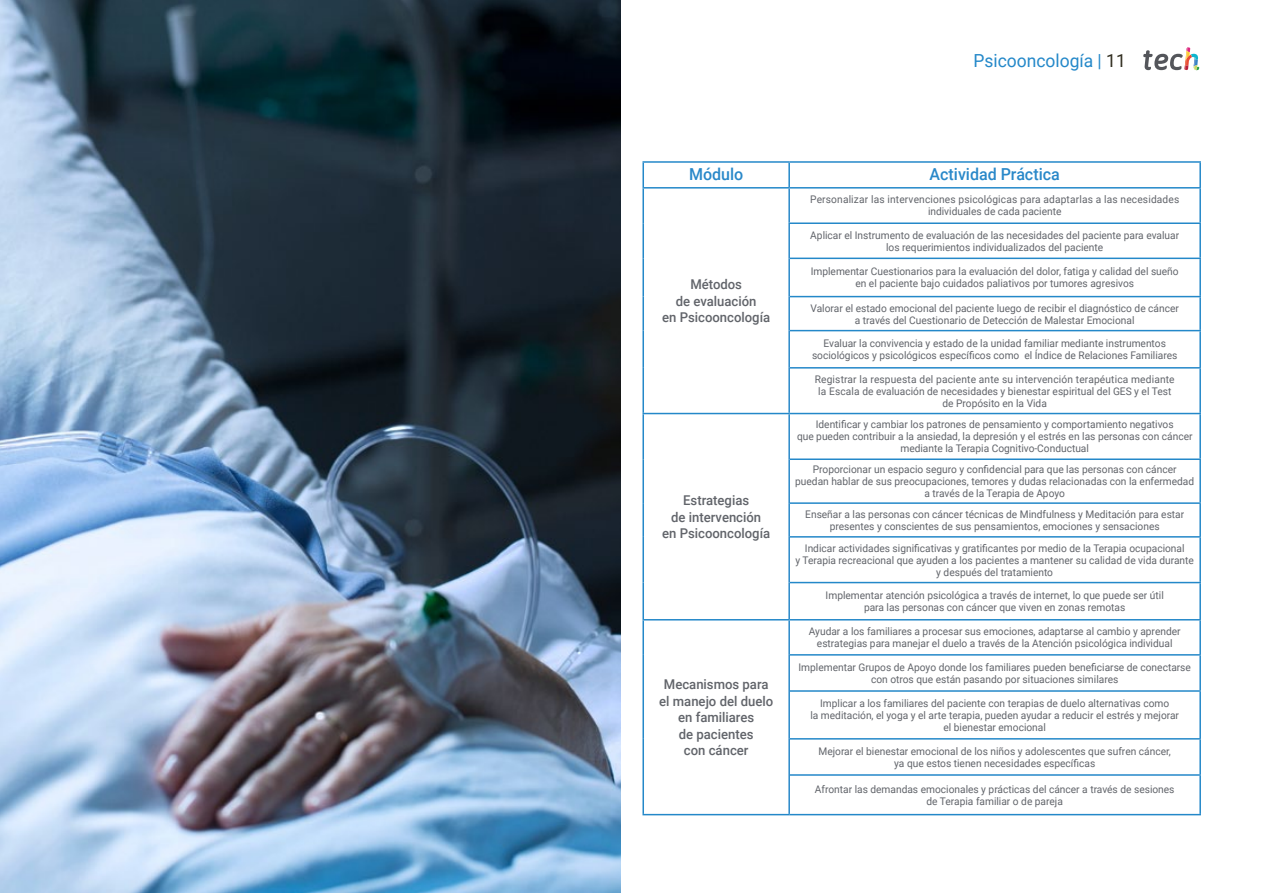
<style>
.page{position:relative;width:1263px;height:893px;background:#fff}
.page>*{position:absolute;margin:0;border:0;box-sizing:border-box;transform-origin:0 0}
.t1{font:18px "Roboto";color:#2488c9}
.t2{font:500 16.5px "Roboto";color:#2988c9}
.t3{font:500 13.5px/16.5px "Roboto";color:#61646a;text-align:center}
.t4{font:10.5px/12px "Roboto";color:#61646a;text-align:center}
.s1{color:#312e20}
</style>
<div class="page">
<svg style="left:1143px;top:47px;width:56px;height:24px"></svg>
<hr style="left:642px;top:814px;width:147px;height:1px;background:#2488c9">
<hr style="left:788px;top:224px;width:2px;height:34px;background:#2988c9">
<hr style="left:788px;top:258px;width:2px;height:39px;background:#2988c9">
<hr style="left:788px;top:297px;width:2px;height:34px;background:#2988c9">
<hr style="left:788px;top:331px;width:2px;height:37px;background:#2988c9">
<hr style="left:788px;top:368px;width:2px;height:45px;background:#2988c9">
<hr style="left:788px;top:414px;width:2px;height:45px;background:#2988c9">
<hr style="left:788px;top:459px;width:2px;height:44px;background:#2988c9">
<hr style="left:788px;top:503px;width:2px;height:34px;background:#2988c9">
<hr style="left:788px;top:537px;width:2px;height:46px;background:#2988c9">
<hr style="left:788px;top:583px;width:2px;height:36px;background:#2988c9">
<hr style="left:788px;top:620px;width:2px;height:35px;background:#2988c9">
<hr style="left:788px;top:655px;width:2px;height:36px;background:#2988c9">
<hr style="left:788px;top:691px;width:2px;height:48px;background:#2988c9">
<hr style="left:788px;top:739px;width:2px;height:36px;background:#2988c9">
<hr style="left:788px;top:775px;width:2px;height:39px;background:#2988c9">
<hr style="left:788px;top:189px;width:2px;height:33px;background:#2988c9">
<hr style="left:642px;top:161px;width:147px;height:2px;background:#2488c9">
<hr style="left:642px;top:163px;width:2px;height:24px;background:#2488c9">
<hr style="left:789px;top:161px;width:412px;height:2px;background:#2488c9">
<hr style="left:788px;top:163px;width:2px;height:24px;background:#2488c9">
<hr style="left:1199px;top:163px;width:2px;height:24px;background:#2488c9">
<hr style="left:642px;top:187px;width:147px;height:2px;background:#2488c9">
<hr style="left:642px;top:189px;width:2px;height:34px;background:#2488c9">
<hr style="left:642px;top:223px;width:2px;height:35px;background:#2488c9">
<hr style="left:642px;top:258px;width:2px;height:39px;background:#2488c9">
<hr style="left:642px;top:297px;width:2px;height:34px;background:#2488c9">
<hr style="left:642px;top:331px;width:2px;height:37px;background:#2488c9">
<hr style="left:642px;top:368px;width:2px;height:45px;background:#2488c9">
<hr style="left:789px;top:187px;width:412px;height:2px;background:#2488c9">
<hr style="left:1199px;top:189px;width:2px;height:33px;background:#2488c9">
<hr style="left:642px;top:413px;width:147px;height:1px;background:#2488c9">
<hr style="left:642px;top:414px;width:2px;height:45px;background:#2488c9">
<hr style="left:642px;top:459px;width:2px;height:44px;background:#2488c9">
<hr style="left:642px;top:503px;width:2px;height:34px;background:#2488c9">
<hr style="left:642px;top:537px;width:2px;height:46px;background:#2488c9">
<hr style="left:642px;top:583px;width:2px;height:36px;background:#2488c9">
<hr style="left:642px;top:619px;width:147px;height:1px;background:#2488c9">
<hr style="left:642px;top:620px;width:2px;height:35px;background:#2488c9">
<hr style="left:642px;top:655px;width:2px;height:36px;background:#2488c9">
<hr style="left:642px;top:691px;width:2px;height:48px;background:#2488c9">
<hr style="left:642px;top:739px;width:2px;height:36px;background:#2488c9">
<hr style="left:642px;top:775px;width:2px;height:39px;background:#2488c9">
<hr style="left:788px;top:222px;width:413px;height:2px;background:#2488c9">
<hr style="left:1199px;top:224px;width:2px;height:34px;background:#2488c9">
<hr style="left:790px;top:258px;width:411px;height:1px;background:#2488c9">
<hr style="left:1199px;top:259px;width:2px;height:37px;background:#2488c9">
<hr style="left:790px;top:296px;width:411px;height:1px;background:#2488c9">
<hr style="left:1199px;top:297px;width:2px;height:33px;background:#2488c9">
<hr style="left:790px;top:330px;width:411px;height:1px;background:#2488c9">
<hr style="left:1199px;top:331px;width:2px;height:36px;background:#2488c9">
<hr style="left:790px;top:367px;width:411px;height:2px;background:#2488c9">
<hr style="left:1199px;top:369px;width:2px;height:44px;background:#2488c9">
<hr style="left:789px;top:413px;width:412px;height:1px;background:#2488c9">
<hr style="left:1199px;top:414px;width:2px;height:44px;background:#2488c9">
<hr style="left:790px;top:458px;width:411px;height:2px;background:#2488c9">
<hr style="left:1199px;top:460px;width:2px;height:42px;background:#2488c9">
<hr style="left:790px;top:502px;width:411px;height:2px;background:#2488c9">
<hr style="left:1199px;top:504px;width:2px;height:32px;background:#2488c9">
<hr style="left:790px;top:536px;width:411px;height:2px;background:#2488c9">
<hr style="left:1199px;top:538px;width:2px;height:44px;background:#2488c9">
<hr style="left:790px;top:582px;width:411px;height:1px;background:#2488c9">
<hr style="left:1199px;top:583px;width:2px;height:36px;background:#2488c9">
<hr style="left:789px;top:619px;width:412px;height:1px;background:#2488c9">
<hr style="left:1199px;top:620px;width:2px;height:34px;background:#2488c9">
<hr style="left:790px;top:654px;width:411px;height:2px;background:#2488c9">
<hr style="left:1199px;top:656px;width:2px;height:34px;background:#2488c9">
<hr style="left:790px;top:690px;width:411px;height:2px;background:#2488c9">
<hr style="left:1199px;top:692px;width:2px;height:46px;background:#2488c9">
<hr style="left:790px;top:738px;width:411px;height:2px;background:#2488c9">
<hr style="left:1199px;top:740px;width:2px;height:34px;background:#2488c9">
<hr style="left:790px;top:774px;width:411px;height:2px;background:#2488c9">
<hr style="left:1199px;top:776px;width:2px;height:38px;background:#2488c9">
<hr style="left:789px;top:814px;width:412px;height:1px;background:#2488c9">
<img style="left:0;top:0;width:621px;height:893px">
<h1 class="t1" style="left:973px;top:48px;width:154px">Psicooncología | <span class="s1">11</span></h1>
<h2 class="t2" style="left:689px;top:163px;width:56px">Módulo</h2>
<h2 class="t2" style="left:929px;top:163px;width:132px">Actividad Práctica</h2>
<p class="t3" style="left:662px;top:276px;width:110px">Métodos<br>de evaluación<br>en Psicooncología</p>
<p class="t3" style="left:662px;top:492px;width:110px">Estrategias<br>de intervención<br>en Psicooncología</p>
<p class="t3" style="left:659px;top:676px;width:115px">Mecanismos para el manejo del duelo en familiares<br>de pacientes<br>con cáncer</p>
<p class="t4" style="left:810px;top:193px;width:371px">Personalizar las intervenciones psicológicas para adaptarlas a las necesidades individuales de cada paciente</p>
<p class="t4" style="left:810px;top:229px;width:370px">Aplicar el Instrumento de evaluación de las necesidades del paciente para evaluar los requerimientos individualizados del paciente</p>
<p class="t4" style="left:811px;top:265px;width:369px">Implementar Cuestionarios para la evaluación del dolor, fatiga y calidad del sueño en el paciente bajo cuidados paliativos por tumores agresivos</p>
<p class="t4" style="left:810px;top:301px;width:370px">Valorar el estado emocional del paciente luego de recibir el diagnóstico de cáncer a través del Cuestionario de Detección de Malestar Emocional</p>
<p class="t4" style="left:812px;top:337px;width:367px">Evaluar la convivencia y estado de la unidad familiar mediante instrumentos sociológicos y psicológicos específicos como el Índice de Relaciones Familiares</p>
<p class="t4" style="left:815px;top:372px;width:361px">Registrar la respuesta del paciente ante su intervención terapéutica mediante la Escala de evaluación de necesidades y bienestar espiritual del GES y el Test de Propósito en la Vida</p>
<p class="t4" style="left:797px;top:418px;width:397px">Identificar y cambiar los patrones de pensamiento y comportamiento negativos<br>que pueden contribuir a la ansiedad, la depresión y el estrés en las personas con cáncer mediante la Terapia Cognitivo-Conductual</p>
<p class="t4" style="left:795px;top:463px;width:400px">Proporcionar un espacio seguro y confidencial para que las personas con cáncer puedan hablar de sus preocupaciones, temores y dudas relacionadas con la enfermedad a través de la Terapia de Apoyo</p>
<p class="t4" style="left:805px;top:508px;width:380px">Enseñar a las personas con cáncer técnicas de Mindfulness y Meditación para estar presentes y conscientes de sus pensamientos, emociones y sensaciones</p>
<p class="t4" style="left:795px;top:541px;width:400px">Indicar actividades significativas y gratificantes por medio de la Terapia ocupacional<br>y Terapia recreacional que ayuden a los pacientes a mantener su calidad de vida durante y después del tratamiento</p>
<p class="t4" style="left:826px;top:589px;width:340px">Implementar atención psicológica a través de internet, lo que puede ser útil para las personas con cáncer que viven en zonas remotas</p>
<p class="t4" style="left:809px;top:625px;width:373px">Ayudar a los familiares a procesar sus emociones, adaptarse al cambio y aprender estrategias para manejar el duelo a través de la Atención psicológica individual</p>
<p class="t4" style="left:798px;top:661px;width:394px">Implementar Grupos de Apoyo donde los familiares pueden beneficiarse de conectarse con otros que están pasando por situaciones similares</p>
<p class="t4" style="left:810px;top:697px;width:370px">Implicar a los familiares del paciente con terapias de duelo alternativas como<br>la meditación, el yoga y el arte terapia, pueden ayudar a reducir el estrés y mejorar el bienestar emocional</p>
<p class="t4" style="left:818px;top:745px;width:354px">Mejorar el bienestar emocional de los niños y adolescentes que sufren cáncer, ya que estos tienen necesidades específicas</p>
<p class="t4" style="left:815px;top:783px;width:361px">Afrontar las demandas emocionales y prácticas del cáncer a través de sesiones de Terapia familiar o de pareja</p>
</div>
